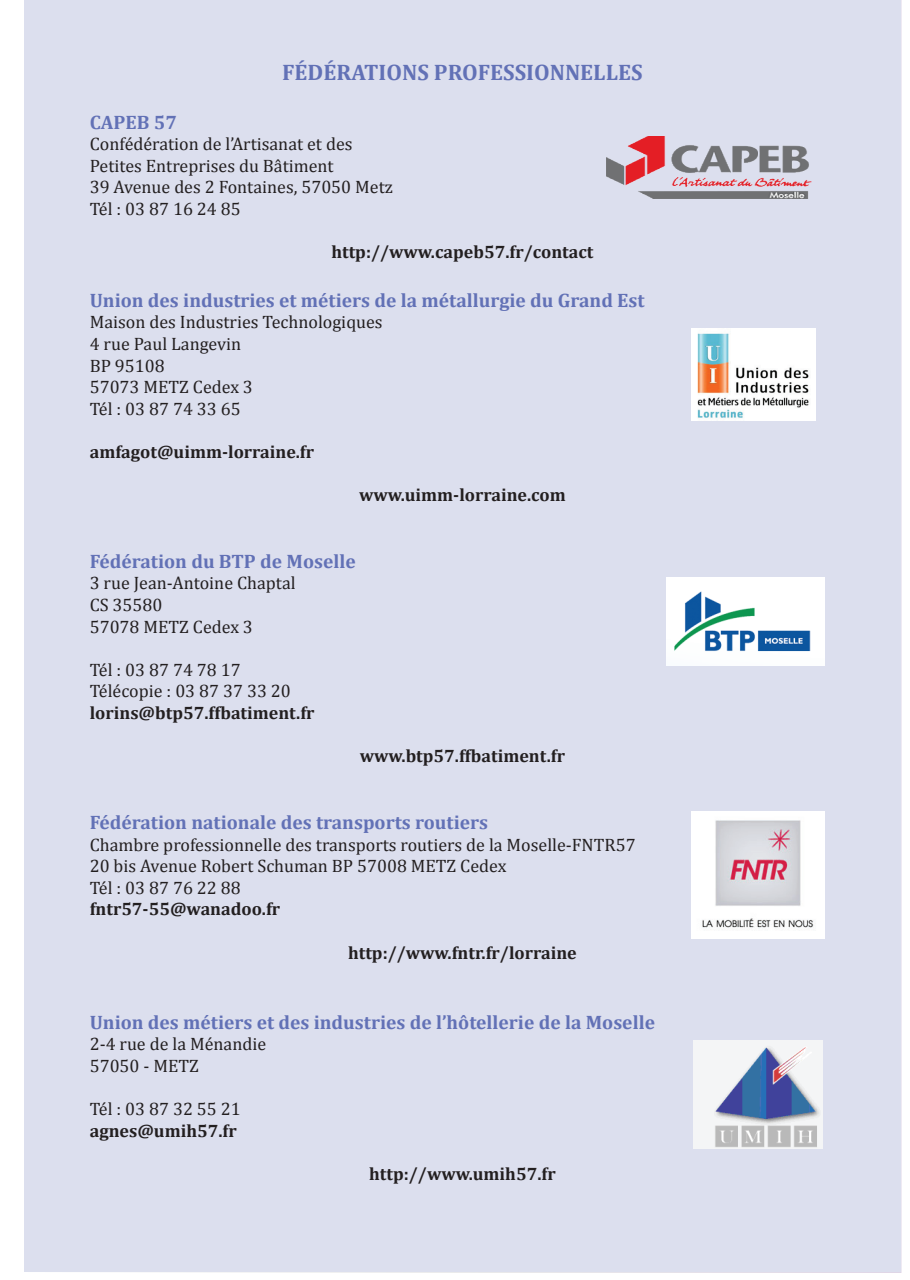
<style>
.page{position:relative;width:910px;height:1280px;background:#fff}
.page>*{position:absolute;margin:0;border:0;box-sizing:border-box;transform-origin:0 0}
.t1{font:700 22.5px "Cambria";color:#6271b6}
.t2{font:700 19.5px "Cambria";color:#6271b6}
.t3{font:18px/21.6px "Cambria";color:#231f20}
.t4{font:700 18px "Cambria";color:#231f20}
</style>
<div class="page">
<div style="left:24px;top:0;width:877px;height:1273px;background:#dcdfee"></div>
<img style="left:606px;top:136px;width:205px;height:62px">
<img style="left:691px;top:329px;width:125px;height:91px">
<img style="left:667px;top:577px;width:158px;height:88px">
<img style="left:691px;top:812px;width:134px;height:127px">
<img style="left:693px;top:1040px;width:130px;height:108px">
<p class="t1" style="left:282px;top:56px;width:96px">FéDéRATIONS</p>
<p class="t1" style="left:434px;top:56px;width:14px">PROFESSIONNELLES</p>
<p class="t2" style="left:90px;top:108px;width:37px">CAPEB</p>
<p class="t2" style="left:154px;top:108px;width:25px">57</p>
<p class="t3" style="left:90px;top:133px;width:305px">Confédération de l’Artisanat et des<br>Petites Entreprises du Bâtiment<br>39 Avenue des 2 Fontaines, 57050 Metz<br>Tél : 03 87 16 24 85</p>
<p class="t4" style="left:331px;top:239px;width:264px">http://www.capeb57.fr/contact</p>
<p class="t2" style="left:90px;top:286px;width:557px">Union des industries et métiers de la métallurgie du Grand Est</p>
<p class="t3" style="left:90px;top:311px;width:294px">Maison des Industries Technologiques<br>4 rue Paul Langevin<br>BP 95108<br>57073 METZ Cedex 3<br>Tél : 03 87 74 33 65</p>
<p class="t4" style="left:90px;top:439px;width:226px">amfagot@uimm-lorraine.fr</p>
<p class="t4" style="left:359px;top:482px;width:208px">www.uimm-lorraine.com</p>
<p class="t2" style="left:90px;top:547px;width:143px">Fédération du BTP</p>
<p class="t2" style="left:260px;top:547px;width:97px">de Moselle</p>
<p class="t3" style="left:90px;top:572px;width:207px">3 rue Jean-Antoine Chaptal<br>CS 35580<br>57078 METZ Cedex 3</p>
<p class="t3" style="left:90px;top:659px;width:203px">Tél : 03 87 74 78 17<br>Télécopie : 03 87 37 33 20</p>
<p class="t4" style="left:90px;top:700px;width:226px">lorins@btp57.ffbatiment.fr</p>
<p class="t4" style="left:360px;top:743px;width:207px">www.btp57.ffbatiment.fr</p>
<p class="t2" style="left:90px;top:808px;width:400px">Fédération nationale des transports routiers</p>
<p class="t3" style="left:90px;top:833px;width:547px">Chambre professionnelle des transports routiers de la Moselle-FNTR57<br>20 bis Avenue Robert Schuman BP 57008 METZ Cedex<br>Tél : 03 87 76 22 88</p>
<p class="t4" style="left:90px;top:896px;width:192px">fntr57-55@wanadoo.fr</p>
<p class="t4" style="left:348px;top:940px;width:230px">http://www.fntr.fr/lorraine</p>
<p class="t2" style="left:90px;top:1008px;width:567px">Union des métiers et des industries de l’hôtellerie de la Moselle</p>
<p class="t3" style="left:90px;top:1033px;width:178px">2-4 rue de la Ménandie<br>57050 - METZ</p>
<p class="t3" style="left:90px;top:1098px;width:153px">Tél : 03 87 32 55 21</p>
<p class="t4" style="left:90px;top:1118px;width:149px">agnes@umih57.fr</p>
<p class="t4" style="left:369px;top:1161px;width:188px">http://www.umih57.fr</p>
</div>
